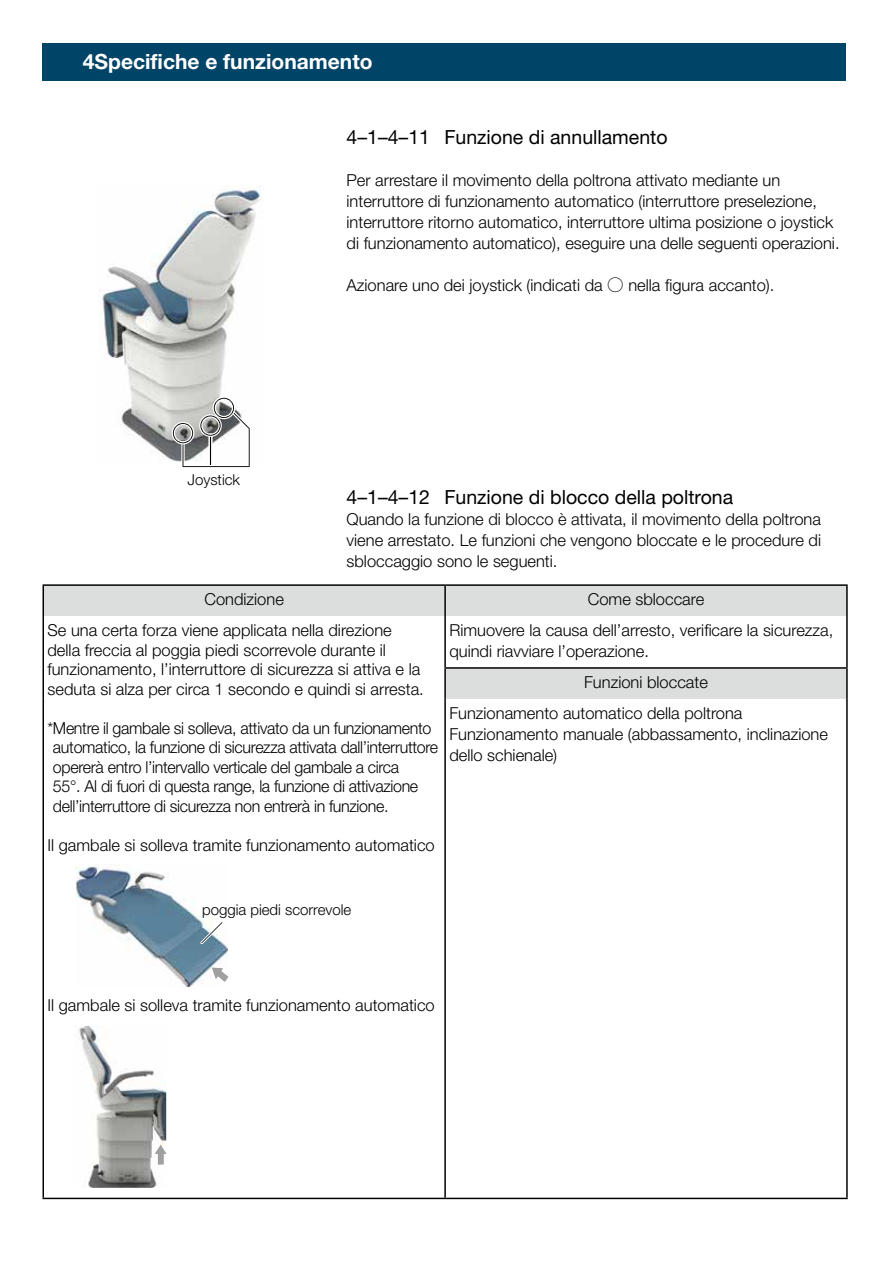
<style>
.page{position:relative;width:893px;height:1263px;background:#fff}
.page>*{position:absolute;margin:0;border:0;box-sizing:border-box;transform-origin:0 0}
.t1{font:21px "Helvetica Neue LT Pro Bd 2";color:#fff}
.t2{font:19.5px "Helvetica Neue LT Pro";color:#000}
.t3{font:300 16.5px/21px "Helvetica Neue LT Pro";color:#000}
.t4{font:300 16.5px/19.5px "Helvetica Neue LT Pro";letter-spacing:-.02em;color:#000}
.t5{font:300 15px "Helvetica Neue LT Pro";color:#000}
.s1{font-family:"Koz Go Pr 6 N";font-weight:400}
</style>
<div class="page">
<div style="left:43px;top:43px;width:803px;height:38px;background:#004467"></div>
<svg style="left:44px;top:586px;width:802px;height:113px"></svg>
<hr style="left:43px;top:1198px;width:402px;height:1px;background:#000">
<hr style="left:43px;top:584px;width:402px;height:2px;background:#000">
<hr style="left:43px;top:586px;width:1px;height:30px;background:#000">
<hr style="left:445px;top:584px;width:403px;height:2px;background:#000">
<hr style="left:444px;top:586px;width:2px;height:30px;background:#000">
<hr style="left:846px;top:586px;width:2px;height:30px;background:#000">
<hr style="left:43px;top:616px;width:1px;height:52px;background:#000">
<hr style="left:43px;top:668px;width:1px;height:31px;background:#000">
<hr style="left:43px;top:699px;width:1px;height:499px;background:#000">
<hr style="left:444px;top:616px;width:2px;height:51px;background:#000">
<hr style="left:846px;top:616px;width:2px;height:51px;background:#000">
<hr style="left:444px;top:669px;width:2px;height:30px;background:#000">
<hr style="left:846px;top:669px;width:2px;height:30px;background:#000">
<hr style="left:444px;top:699px;width:2px;height:499px;background:#000">
<hr style="left:846px;top:699px;width:2px;height:499px;background:#000">
<hr style="left:445px;top:1198px;width:403px;height:1px;background:#000">
<hr style="left:444px;top:667px;width:404px;height:2px;background:#000">
<img style="left:75px;top:866px;width:153px;height:122px">
<img style="left:212px;top:967px;width:16px;height:15px">
<svg style="left:200px;top:921px;width:24px;height:23px"></svg>
<img style="left:79px;top:1026px;width:87px;height:162px">
<img style="left:155px;top:1145px;width:11px;height:19px">
<img style="left:99px;top:186px;width:162px;height:274px">
<svg style="left:172px;top:397px;width:79px;height:71px"></svg>
<p class="t1" style="left:83px;top:48px;width:291px">4Specifiche e funzionamento</p>
<p class="t5" style="left:188px;top:470px;width:54px">Joystick</p>
<p class="t2" style="left:347px;top:125px;width:323px">4–1–4–11 Funzione di annullamento</p>
<p class="t3" style="left:347px;top:170px;width:495px">Per arrestare il movimento della poltrona attivato mediante un interruttore di funzionamento automatico (interruttore preselezione, interruttore ritorno automatico, interruttore ultima posizione o joystick di funzionamento automatico), eseguire una delle seguenti operazioni.</p>
<p class="t3" style="left:347px;top:275px;width:429px">Azionare uno dei joystick (indicati da <span class="s1">○</span> nella figura accanto).</p>
<p class="t2" style="left:347px;top:485px;width:388px">4–1–4–12 Funzione di blocco della poltrona</p>
<p class="t3" style="left:347px;top:509px;width:476px;text-align:justify">Quando la funzione di blocco è attivata, il movimento della poltrona viene arrestato. Le funzioni che vengono bloccate e le procedure di sbloccaggio sono le seguenti.</p>
<p class="t3" style="left:204px;top:589px;width:81px">Condizione</p>
<p class="t3" style="left:588px;top:589px;width:118px">Come sbloccare</p>
<p class="t3" style="left:48px;top:620px;width:378px;line-height:19.5px">Se una certa forza viene applicata nella direzione della freccia al poggia piedi scorrevole durante il funzionamento, l’interruttore di sicurezza si attiva e la seduta si alza per circa 1 secondo e quindi si arresta.</p>
<p class="t4" style="left:53px;top:718px;width:387px;text-indent:-5px">*Mentre il gambale si solleva, attivato da un funzionamento automatico, la funzione di sicurezza attivata dall’interruttore opererà entro l’intervallo verticale del gambale a circa<br>55°. Al di fuori di questa range, la funzione di attivazione dell’interruttore di sicurezza non entrerà in funzione.</p>
<p class="t3" style="left:48px;top:834px;width:389px">Il gambale si solleva tramite funzionamento automatico</p>
<p class="t3" style="left:449px;top:620px;width:385px">Rimuovere la causa dell’arresto, verificare la sicurezza, quindi riavviare l’operazione.</p>
<p class="t3" style="left:449px;top:667px;width:295px;line-height:30.9px;text-indent:135px">Funzioni bloccate<br>Funzionamento automatico della poltrona</p>
<p class="t3" style="left:449px;top:723px;width:380px">Funzionamento manuale (abbassamento, inclinazione dello schienale)</p>
<p class="t5" style="left:202px;top:901px;width:151px">poggia piedi scorrevole</p>
<p class="t3" style="left:48px;top:994px;width:389px">Il gambale si solleva tramite funzionamento automatico</p>
</div>
